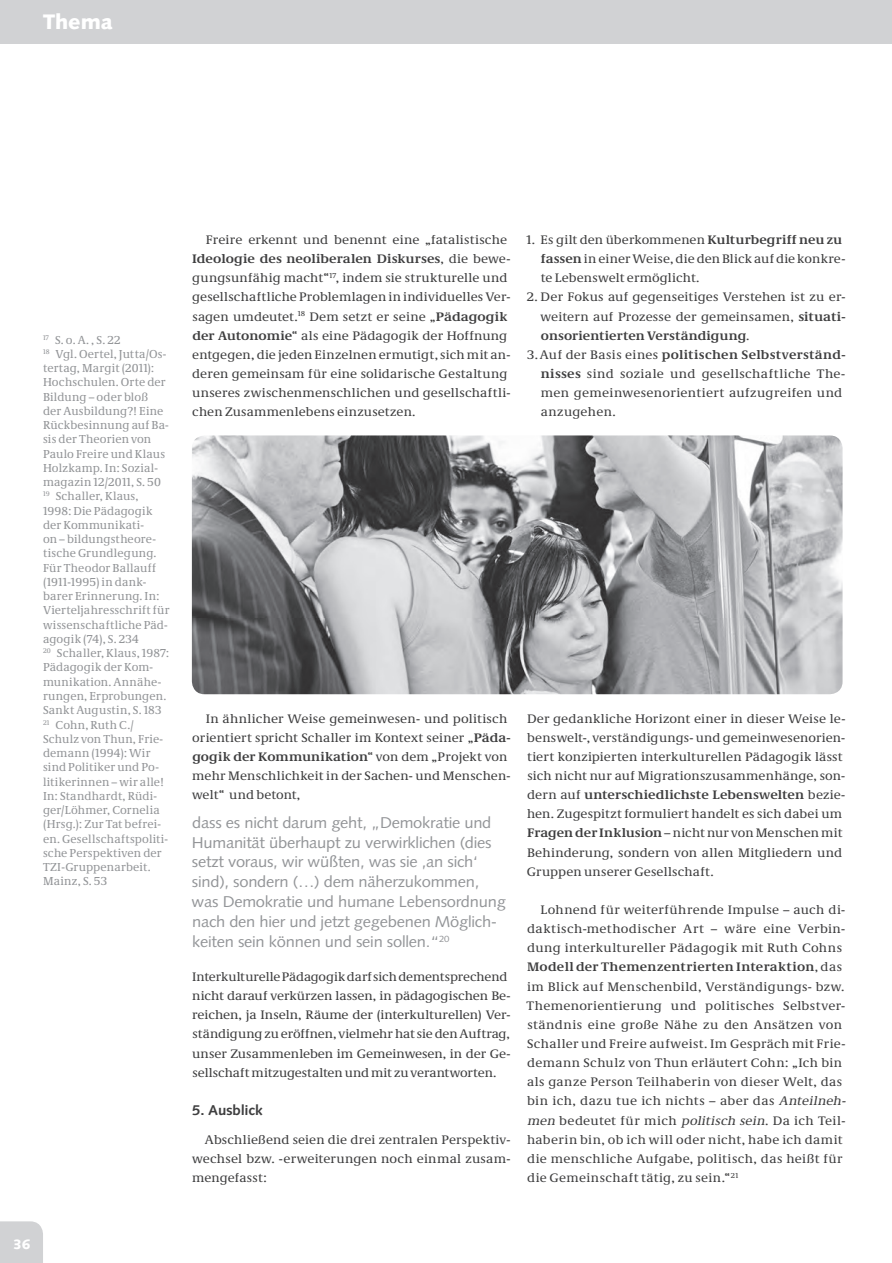
<style>
.page{position:relative;width:892px;height:1263px;background:#fff}
.page>*{position:absolute;margin:0;border:0;box-sizing:border-box;transform-origin:0 0}
.t1{font:900 21px "Syntax LT Std";color:#fff}
.t2{font:15.6px/20px "Syntax LT Std";letter-spacing:-.015em;color:#939598;scale:1.06 1}
.t3{font:700 14.25px "Syntax LT Std";letter-spacing:-.015em;color:#3e3e3f;scale:1.06 1}
.t4{font:900 13.5px "Syntax LT Std";color:#fff}
.t5{font:12.75px/19.2px "Neue Demos";letter-spacing:.015em;color:#3e3e3f;scale:1.06 1}
.t6{font:12.75px/19.2px "Neue Demos";letter-spacing:.015em;color:#3e3e3f;scale:1.07 1}
.t7{font:12.75px/19.2px "Neue Demos";letter-spacing:-.005em;color:#3e3e3f;scale:1.05 1}
.t8{font:12px/14.2px "Neue Demos";letter-spacing:.015em;color:#939598}
.s1{font-weight:700}
.s2{font-style:italic}
</style>
<div class="page">
<div style="left:0;top:0;width:892px;height:43px;background:#d1d2d4"></div>
<div style="left:0;top:1221px;width:43px;height:41px;background:#d1d2d4"></div>
<img style="left:192px;top:435px;width:650px;height:259px;border-radius:13px">
<h1 class="t1" style="left:43px;top:13px;width:71px">Thema</h1>
<p class="t8" style="left:43px;top:333px;width:128px"><sup>17</sup> S. o. A. , S. 22<br><sup>18</sup> Vgl. Oertel, Jutta/Os&shy;tertag, Margit (2011):<br>Hochschulen. Orte der<br>Bildung – oder bloß<br>der Ausbildung?! Eine<br>Rückbesinnung auf Ba&shy;sis der Theorien von<br>Paulo Freire und Klaus<br>Holzkamp. In: Sozial&shy;magazin 12/2011, S. 50<br><sup>19</sup> Schaller, Klaus,<br>1998: Die Pädagogik der Kommunikati-<br>on – bildungstheore&shy;tische Grundlegung.<br>Für Theodor Ballauff (1911-1995) in dank&shy;barer Erinnerung. In:<br>Vierteljahresschrift für wissenschaftliche Päd&shy;agogik (74), S. 234<br><sup>20</sup> Schaller, Klaus, 1987:<br>Pädagogik der Kom&shy;munikation. Annähe&shy;rungen, Erprobungen.<br>Sankt Augustin, S. 183<br><sup>21</sup> Cohn, Ruth C./<br>Schulz von Thun, Frie&shy;demann (1994): Wir sind Politiker und Po&shy;litikerinnen – wir alle!<br>In: Standhardt, Rüdi&shy;ger/Löhmer, Cornelia (Hrsg.): Zur Tat befrei&shy;en. Gesellschaftspoliti&shy;sche Perspektiven der<br>TZI-Gruppenarbeit.<br>Mainz, S. 53</p>
<p class="t4" style="left:13px;top:1238px;width:19px">36</p>
<p class="t6" style="left:192px;top:231px;width:299px;text-indent:14px">Freire erkennt und benennt eine „fatalistische <span class="s1">Ideologie des neoliberalen Diskurses</span>, die bewe&shy;gungsunfähig macht“<sup>17</sup>, indem sie strukturelle und gesellschaftliche Problemlagen in individuelles Ver&shy;sagen umdeutet.<sup>18</sup> Dem setzt er seine „<span class="s1">Pädagogik der Autonomie</span>“ als eine Pädagogik der Hoffnung entgegen, die jeden Einzelnen ermutigt, sich mit an&shy;deren gemeinsam für eine solidarische Gestaltung unseres zwischenmenschlichen und gesellschaftli&shy;chen Zusammenlebens einzusetzen.</p>
<p class="t5" style="left:541px;top:231px;width:289px;text-indent:-14px">1. Es gilt den überkommenen <span class="s1">Kulturbegriff neu zu fassen</span> in einer Weise, die den Blick auf die konkre&shy;te Lebenswelt ermöglicht.</p>
<p class="t5" style="left:541px;top:288px;width:289px;text-align:justify;text-indent:-14px">2. Der Fokus auf gegenseitiges Verstehen ist zu er&shy;weitern auf Prozesse der gemeinsamen, <span class="s1">situati&shy;onsorientierten Verständigung</span>.</p>
<p class="t5" style="left:541px;top:346px;width:289px;text-indent:-14px">3. Auf der Basis eines <span class="s1">politischen Selbstverständ&shy;nisses</span> sind soziale und gesellschaftliche The&shy;men gemeinwesenorientiert aufzugreifen und anzugehen.</p>
<p class="t6" style="left:192px;top:709px;width:299px;text-indent:14px">In ähnlicher Weise gemeinwesen- und politisch orientiert spricht Schaller im Kontext seiner „<span class="s1">Päda&shy;gogik der Kommunikation</span>“ von dem „Projekt von mehr Menschlichkeit in der Sachen- und Menschen&shy;welt“ und betont,</p>
<p class="t2" style="left:192px;top:813px;width:298px">dass es nicht darum geht, „Demokratie und Humanität überhaupt zu verwirklichen (dies setzt voraus, wir wüßten, was sie ‚an sich‘ sind), sondern (…) dem näherzukommen, was Demokratie und humane Lebensordnung nach den hier und jetzt gegebenen Möglich&shy;keiten sein können und sein sollen.“<sup>20</sup></p>
<p class="t7" style="left:192px;top:968px;width:305px">Interkulturelle Pädagogik darf sich dementsprechend nicht darauf verkürzen lassen, in pädagogischen Be&shy;reichen, ja Inseln, Räume der (interkulturellen) Ver&shy;ständigung zu eröffnen, vielmehr hat sie den Auftrag, unser Zusammenleben im Gemeinwesen, in der Ge&shy;sellschaft mitzugestalten und mit zu verantworten.</p>
<p class="t3" style="left:192px;top:1104px;width:68px">5. Ausblick</p>
<p class="t5" style="left:192px;top:1130px;width:302px;text-align:justify;text-indent:13px">Abschließend seien die drei zentralen Perspektiv&shy;wechsel bzw. -erweiterungen noch einmal zusam&shy;mengefasst:</p>
<p class="t6" style="left:527px;top:709px;width:299px">Der gedankliche Horizont einer in dieser Weise le&shy;benswelt-, verständigungs- und gemeinwesenorien&shy;tiert konzipierten interkulturellen Pädagogik lässt sich nicht nur auf Migrationszusammenhänge, son&shy;dern auf <span class="s1">unterschiedlichste Lebenswelten</span> bezie&shy;hen. Zugespitzt formuliert handelt es sich dabei um <span class="s1">Fragen der Inklusion</span> – nicht nur von Menschen mit Behinderung, sondern von allen Mitgliedern und Gruppen unserer Gesellschaft.</p>
<p class="t5" style="left:526px;top:901px;width:304px;text-indent:14px">Lohnend für weiterführende Impulse – auch di&shy;daktisch-methodischer Art – wäre eine Verbin&shy;dung interkultureller Pädagogik mit Ruth Cohns <span class="s1">Modell der Themenzentrierten Interaktion</span>, das im Blick auf Menschenbild, Verständigungs- bzw.<br>Themenorientierung und politisches Selbstver&shy;ständnis eine große Nähe zu den Ansätzen von Schaller und Freire aufweist. Im Gespräch mit Frie&shy;demann Schulz von Thun erläutert Cohn: „Ich bin als ganze Person Teilhaberin von dieser Welt, das bin ich, dazu tue ich nichts – aber das <span class="s2">Anteilneh&shy;men</span> bedeutet für mich <span class="s2">politisch sein</span>. Da ich Teil&shy;haberin bin, ob ich will oder nicht, habe ich damit die menschliche Aufgabe, politisch, das heißt für die Gemeinschaft tätig, zu sein.“<sup>21</sup></p>
</div>
